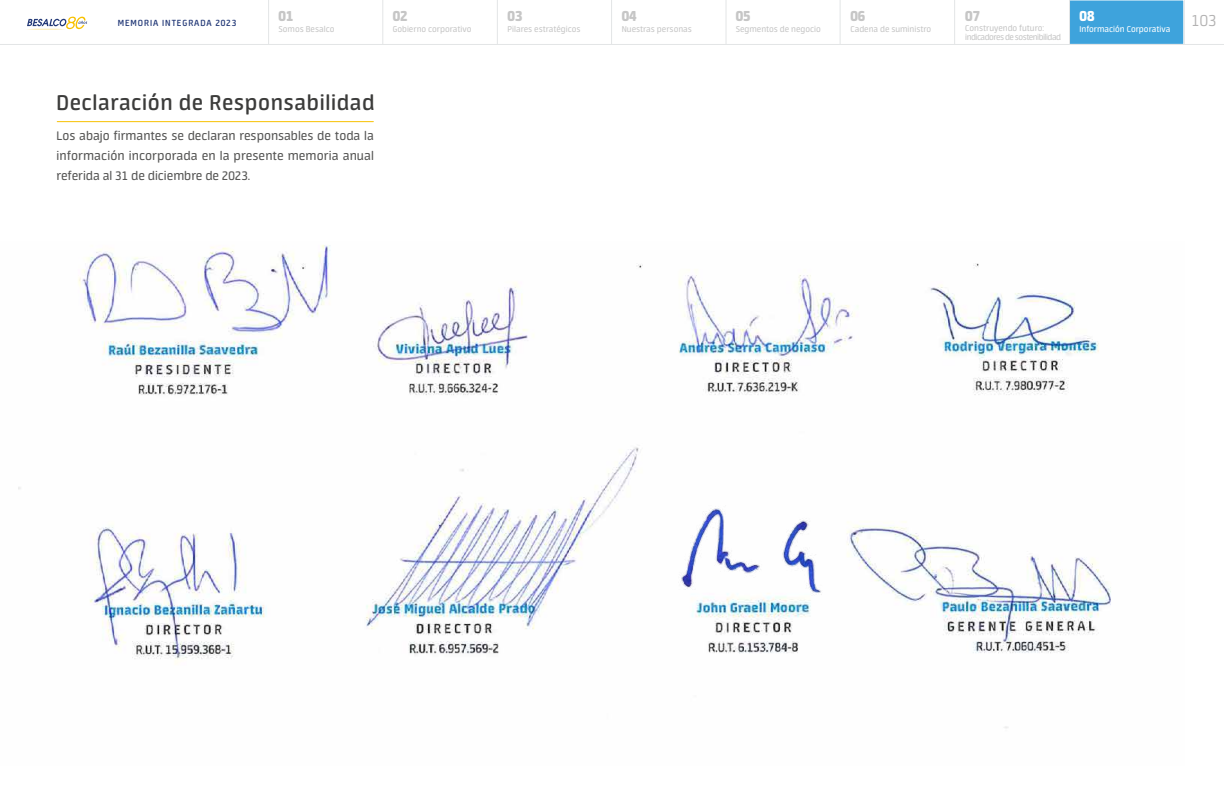
<style>
.page{position:relative;width:1224px;height:792px;background:#fff}
.page>*{position:absolute;margin:0;border:0;box-sizing:border-box;transform-origin:0 0}
.t1{font:600 24px "Neuron";letter-spacing:.025em;color:#3c3c3b}
.t2{font:300 18px "Neuron";color:#b3b2b2}
.t3{font:800 16px "Neuron";color:#c6c6c6}
.t4{font:800 16px "Neuron";color:#fff}
.t5{font:14px/20px "Neuron";color:#575756;text-align:justify}
.t6{font:600 10px "Neuron";letter-spacing:.095em;color:#233977}
.t7{font:9.5px "Neuron";color:#c6c6c6}
.t8{font:9.5px/9px "Neuron";letter-spacing:-.05em;color:#c6c6c6}
.t9{font:9.5px "Neuron";color:#fff}
</style>
<div class="page">
<div style="left:1069px;top:0;width:115px;height:45px;background:#3ea3dc"></div>
<svg style="left:27px;top:17px;width:60px;height:13px"></svg>
<hr style="left:57px;top:121px;width:316px;height:1px;background:#f8c100">
<img style="left:18px;top:245px;width:1093px;height:483px">
<img style="left:678px;top:506px;width:146px;height:89px">
<hr style="left:0;top:44px;width:1224px;height:1px;background:#e3e5e6">
<hr style="left:497px;top:0;width:1px;height:44px;background:#e3e5e6">
<hr style="left:383px;top:0;width:1px;height:44px;background:#e3e5e6">
<hr style="left:268px;top:0;width:1px;height:44px;background:#e3e5e6">
<hr style="left:611px;top:0;width:1px;height:44px;background:#e3e5e6">
<hr style="left:726px;top:0;width:1px;height:44px;background:#e3e5e6">
<hr style="left:840px;top:0;width:1px;height:44px;background:#e3e5e6">
<hr style="left:954px;top:0;width:1px;height:44px;background:#e3e5e6">
<hr style="left:1069px;top:0;width:1px;height:44px;background:#e3e5e6">
<hr style="left:1184px;top:0;width:1px;height:44px;background:#e3e5e6">
<p class="t3" style="left:279px;top:6px;width:16px">01</p>
<p class="t7" style="left:279px;top:24px;width:57px">Somos Besalco</p>
<p class="t3" style="left:393px;top:6px;width:16px">02</p>
<p class="t7" style="left:393px;top:24px;width:80px">Gobierno corporativo</p>
<p class="t3" style="left:508px;top:6px;width:16px">03</p>
<p class="t7" style="left:508px;top:24px;width:75px">Pilares estratégicos</p>
<p class="t3" style="left:622px;top:6px;width:16px">04</p>
<p class="t7" style="left:622px;top:24px;width:72px">Nuestras personas</p>
<p class="t3" style="left:736px;top:6px;width:16px">05</p>
<p class="t7" style="left:736px;top:24px;width:87px">Segmentos de negocio</p>
<p class="t3" style="left:850px;top:6px;width:16px">06</p>
<p class="t7" style="left:850px;top:24px;width:82px">Cadena de suministro</p>
<p class="t3" style="left:965px;top:6px;width:16px">07</p>
<p class="t8" style="left:965px;top:24px;width:97px">Construyendo futuro: indicadores de sostenibilidad</p>
<p class="t4" style="left:1080px;top:6px;width:16px">08</p>
<p class="t9" style="left:1080px;top:24px;width:92px">Información Corporativa</p>
<p class="t6" style="left:118px;top:17px;width:120px">MEMORIA INTEGRADA 2023</p>
<p class="t2" style="left:1192px;top:11px;width:26px">103</p>
<h1 class="t1" style="left:57px;top:89px;width:320px">Declaración de Responsabilidad</h1>
<p class="t5" style="left:57px;top:125px;width:319px">Los abajo firmantes se declaran responsables de toda la información incorporada en la presente memoria anual referida al 31 de diciembre de 2023.</p>
</div>
